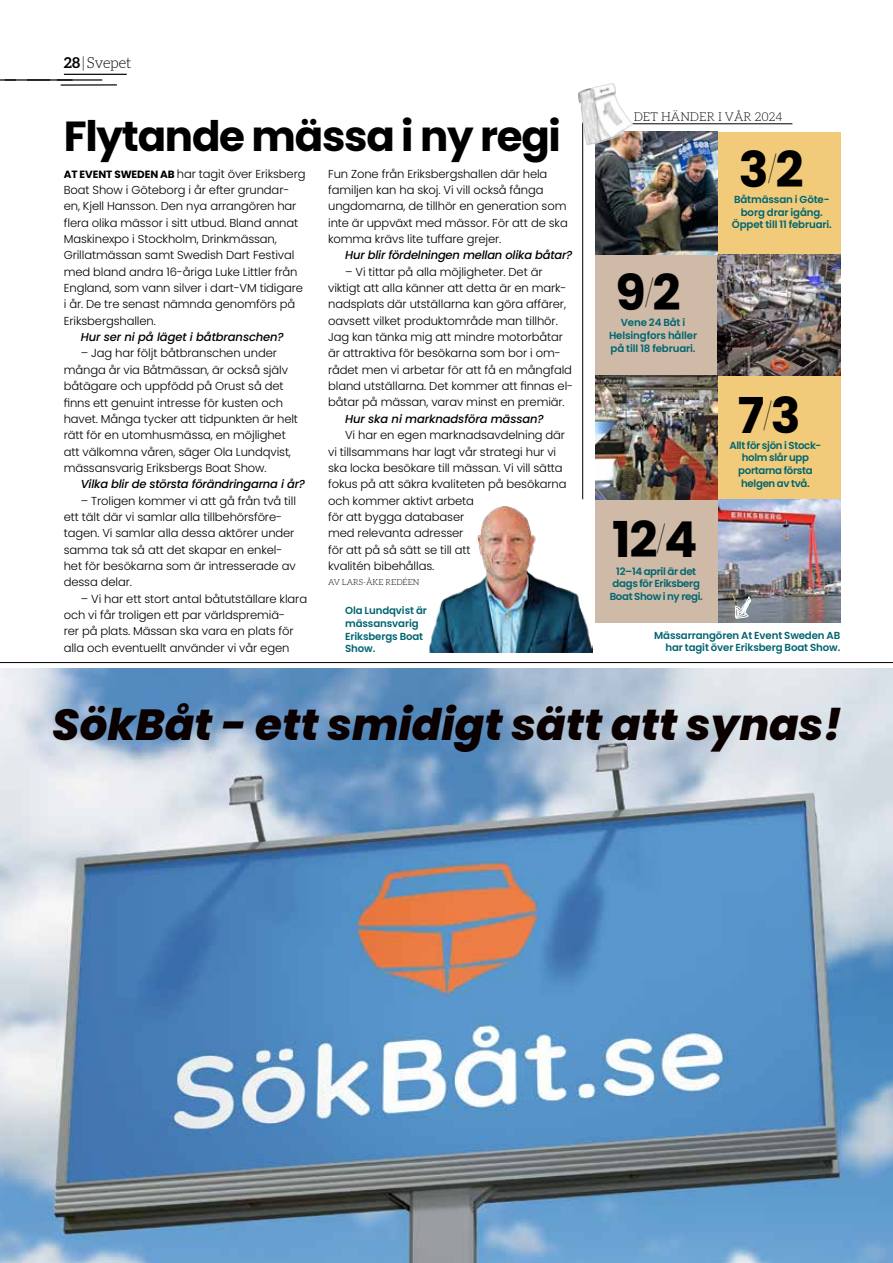
<style>
.page{position:relative;width:893px;height:1263px;background:#fff}
.page>*{position:absolute;margin:0;border:0;box-sizing:border-box;transform-origin:0 0}
.t1{font:700 49.35px "Poppins";color:#000}
.t2{font:italic 800 43.5px "Poppins";color:#0b0000}
.t3{font:700 42px "Poppins";letter-spacing:-.03em;color:#000}
.t4{font:300 15px "Aleo";color:#000}
.t5{font:300 12px "Aleo";letter-spacing:.01em;color:#000}
.t6{font:300 11.55px/16.4px "Poppins";letter-spacing:-.01em;color:#000}
.t7{font:italic 500 11.55px "Poppins";letter-spacing:-.02em;color:#000}
.t8{font:600 10.2px/12.8px "Poppins";letter-spacing:-.01em;color:#006571;text-align:center}
.t9{font:600 10.2px/12.8px "Poppins";letter-spacing:-.03em;color:#006571;text-align:center}
.t10{font:300 8.25px "Aleo";letter-spacing:.01em;color:#000}
.s1{font-weight:700}
.s2{font-weight:700;font-size:10.5px}
.s3{font-weight:100;font-size:27.15px}
</style>
<div class="page">
<hr style="left:582px;top:123px;width:1px;height:376px;background:#000">
<svg style="left:0;top:74px;width:127px;height:12px"></svg>
<hr style="left:0;top:662px;width:893px;height:1px;background:#000">
<div style="left:595px;top:255px;width:123px;height:122px;background:#cebaa7"></div>
<div style="left:718px;top:376px;width:122px;height:123px;background:#f1cb79"></div>
<div style="left:718px;top:132px;width:122px;height:123px;background:#f1cb79"></div>
<hr style="left:604px;top:124px;width:188px;height:1px;background:#000">
<img style="left:718px;top:254px;width:122px;height:122px">
<img style="left:595px;top:131px;width:123px;height:124px">
<img style="left:430px;top:506px;width:162px;height:146px">
<img style="left:717px;top:500px;width:123px;height:122px">
<svg style="left:735px;top:591px;width:16px;height:28px"></svg>
<img style="left:0;top:669px;width:893px;height:594px">
<div style="left:595px;top:499px;width:122px;height:123px;background:#cebaa7"></div>
<img style="left:595px;top:376px;width:122px;height:124px">
<p class="t4" style="left:64px;top:54px;width:69px"><span class="s1">28</span>|Svepet</p>
<h3 class="t3" style="left:64px;top:112px;width:499px">Flytande mässa i ny regi</h3>
<p class="t6" style="left:64px;top:165px;width:243px"><span class="s2">AT EVENT SWEDEN AB</span> har tagit över Eriksberg Boat Show i Göteborg i år efter grundar&shy;en, Kjell Hansson. Den nya arrangören har flera olika mässor i sitt utbud. Bland annat Maskinexpo i Stockholm, Drinkmässan, Grillatmässan samt Swedish Dart Festival med bland andra 16-åriga Luke Littler från England, som vann silver i dart-VM tidigare i år. De tre senast nämnda genomförs på Eriksbergshallen.</p>
<p class="t7" style="left:81px;top:330px;width:205px">Hur ser ni på läget i båtbranschen?</p>
<p class="t6" style="left:64px;top:345px;width:236px;text-indent:17px">– Jag har följt båtbranschen under många år via Båtmässan, är också själv båtägare och uppfödd på Orust så det finns ett genuint intresse för kusten och havet. Många tycker att tidpunkten är helt rätt för en utomhusmässa, en möjlighet att välkomna våren, säger Ola Lundqvist, mässansvarig Eriksbergs Boat Show.</p>
<p class="t7" style="left:81px;top:477px;width:226px">Vilka blir de största förändringarna i år?</p>
<p class="t6" style="left:64px;top:492px;width:234px;text-indent:17px">– Troligen kommer vi att gå från två till ett tält där vi samlar alla tillbehörsföre&shy;tagen. Vi samlar alla dessa aktörer under samma tak så att det skapar en enkel&shy;het för besökarna som är intresserade av dessa delar.</p>
<p class="t6" style="left:64px;top:590px;width:245px;text-indent:17px">– Vi har ett stort antal båtutställare klara och vi får troligen ett par världspremiä-<br>rer på plats. Mässan ska vara en plats för alla och eventuellt använder vi vår egen</p>
<p class="t6" style="left:328px;top:165px;width:241px">Fun Zone från Eriksbergshallen där hela familjen kan ha skoj. Vi vill också fånga ungdomarna, de tillhör en generation som inte är uppväxt med mässor. För att de ska komma krävs lite tuffare grejer.</p>
<p class="t7" style="left:345px;top:249px;width:229px">Hur blir fördelningen mellan olika båtar?</p>
<p class="t6" style="left:328px;top:263px;width:247px;text-indent:17px">– Vi tittar på alla möjligheter. Det är viktigt att alla känner att detta är en mark&shy;nadsplats där utställarna kan göra affärer, oavsett vilket produktområde man tillhör.<br>Jag kan tänka mig att mindre motorbåtar är attraktiva för besökarna som bor i om&shy;rådet men vi arbetar för att få en mångfald bland utställarna. Det kommer att finnas el&shy;båtar på mässan, varav minst en premiär.</p>
<p class="t7" style="left:345px;top:412px;width:200px">Hur ska ni marknadsföra mässan?</p>
<p class="t6" style="left:328px;top:427px;width:240px;text-indent:17px">Vi har en egen marknadsavdelning där vi tillsammans har lagt vår strategi hur vi ska locka besökare till mässan. Vi vill sätta fokus på att säkra kvaliteten på besökarna och kommer aktivt arbeta<br>för att bygga databaser<br>med relevanta adresser<br>för att på så sätt se till att<br>kvalitén bibehållas.</p>
<p class="t8" style="left:345px;top:604px;width:83px;text-align:left">Ola Lundqvist är mässansvarig<br>Eriksbergs Boat<br>Show.</p>
<p class="t10" style="left:328px;top:577px;width:93px">AV LARS-ÅKE REDÉEN</p>
<p class="t5" style="left:634px;top:109px;width:150px">DET HÄNDER I VÅR 2024</p>
<h1 class="t1" style="left:739px;top:141px;width:66px">3<span class="s3">/</span>2</h1>
<h1 class="t1" style="left:615px;top:264px;width:67px">9<span class="s3">/</span>2</h1>
<p class="t8" style="left:609px;top:316px;width:90px">Vene 24 Båt i<br>Helsingfors håller på till 18 februari.</p>
<h1 class="t1" style="left:612px;top:511px;width:87px">12<span class="s3">/</span>4</h1>
<p class="t9" style="left:610px;top:565px;width:95px">12–14 april är det dags för Eriksberg<br>Boat Show i ny regi.</p>
<p class="t8" style="left:732px;top:193px;width:101px">Båtmässan i Göte&shy;borg drar igång.<br>Öppet till 11 februari.</p>
<h1 class="t1" style="left:738px;top:387px;width:64px">7<span class="s3">/</span>3</h1>
<p class="t9" style="left:729px;top:439px;width:94px">Allt för sjön i Stock&shy;holm slår upp portarna första helgen av två.</p>
<p class="t8" style="left:654px;top:629px;width:188px;text-align:right">Mässarrangören At Event Sweden AB har tagit över Eriksberg Boat Show.</p>
<h2 class="t2" style="left:52px;top:699px;width:791px">SökBåt - ett smidigt sätt att synas!</h2>
</div>
